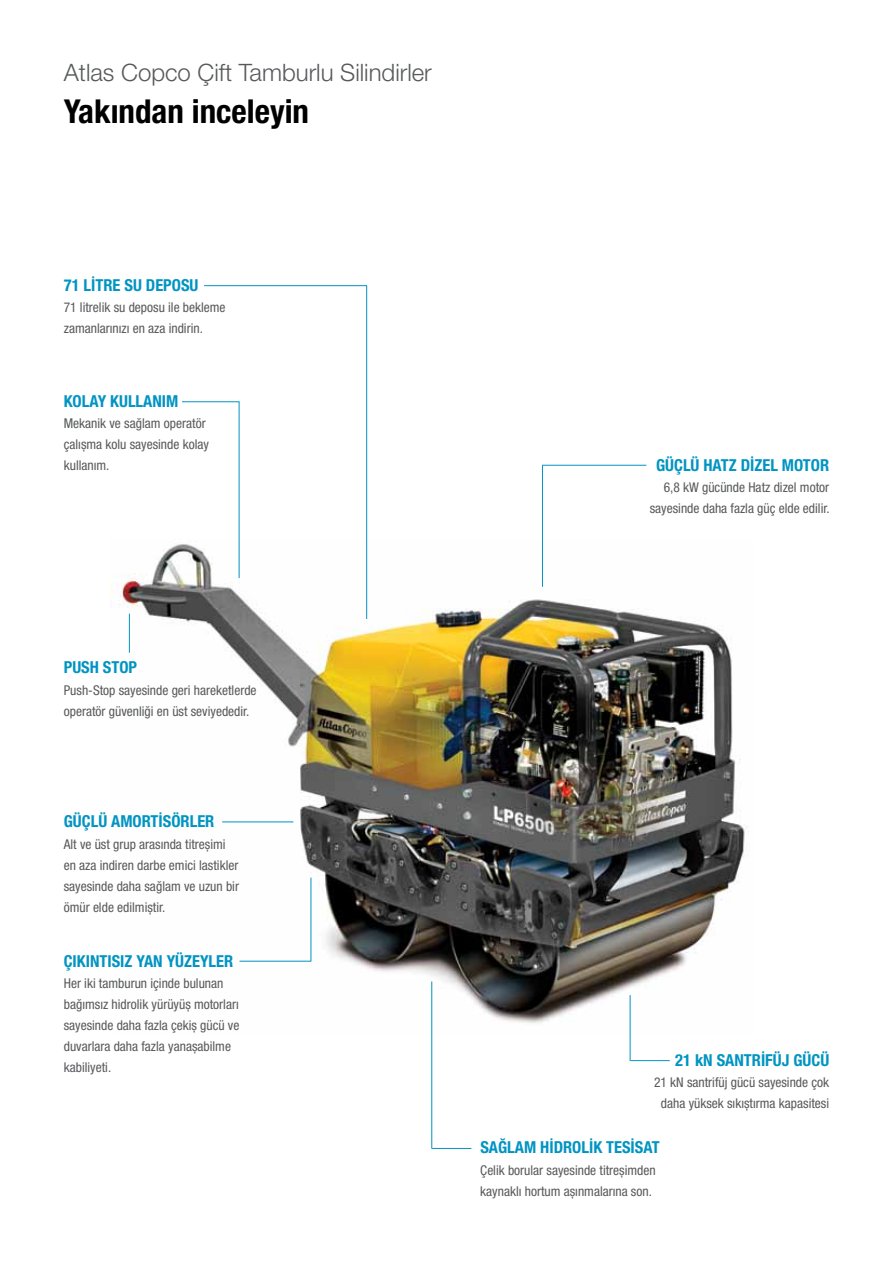
<style>
.page{position:relative;width:893px;height:1263px;background:#fff}
.page>*{position:absolute;margin:0;border:0;box-sizing:border-box;transform-origin:0 0}
.t1{font:700 condensed 33px "Helvetica Neue LT Pro";color:#000}
.t2{font:300 24px "Helvetica Neue LT Pro";color:#58595b}
.t3{font:700 condensed 16.5px "Helvetica Neue LT Pro";color:#0094c2}
.t4{font:condensed 13.5px/21px "Helvetica Neue LT Pro";color:#58595b}
</style>
<div class="page">
<img style="left:111px;top:540px;width:636px;height:495px">
<hr style="left:542px;top:465px;width:1px;height:122px;background:#0094c2">
<hr style="left:630px;top:995px;width:1px;height:66px;background:#0094c2">
<hr style="left:431px;top:981px;width:1px;height:168px;background:#0094c2">
<hr style="left:311px;top:878px;width:1px;height:83px;background:#0094c2">
<hr style="left:366px;top:286px;width:1px;height:333px;background:#0094c2">
<hr style="left:239px;top:402px;width:1px;height:176px;background:#0094c2">
<hr style="left:129px;top:614px;width:1px;height:39px;background:#0094c2">
<hr style="left:542px;top:465px;width:104px;height:1px;background:#0094c2">
<hr style="left:630px;top:1060px;width:40px;height:1px;background:#0094c2">
<hr style="left:432px;top:1148px;width:39px;height:1px;background:#0094c2">
<hr style="left:204px;top:285px;width:163px;height:1px;background:#0094c2">
<hr style="left:182px;top:401px;width:57px;height:1px;background:#0094c2">
<hr style="left:222px;top:821px;width:71px;height:1px;background:#0094c2">
<hr style="left:239px;top:961px;width:72px;height:1px;background:#0094c2">
<h2 class="t2" style="left:64px;top:58px;width:370px">Atlas Copco Çift Tamburlu Silindirler</h2>
<h1 class="t1" style="left:64px;top:91px;width:247px">Yakından inceleyin</h1>
<p class="t3" style="left:64px;top:275px;width:136px">71 LİTRE SU DEPOSU</p>
<p class="t4" style="left:64px;top:297px;width:163px">71 litrelik su deposu ile bekleme zamanlarınızı en aza indirin.</p>
<p class="t3" style="left:64px;top:391px;width:116px">KOLAY KULLANIM</p>
<p class="t4" style="left:64px;top:413px;width:147px">Mekanik ve sağlam operatör çalışma kolu sayesinde kolay kullanım.</p>
<p class="t3" style="left:64px;top:657px;width:75px">PUSH STOP</p>
<p class="t4" style="left:64px;top:679px;width:194px">Push-Stop sayesinde geri hareketlerde operatör güvenliği en üst seviyededir.</p>
<p class="t3" style="left:64px;top:811px;width:152px">GÜÇLÜ AMORTİSÖRLER</p>
<p class="t4" style="left:64px;top:833px;width:177px">Alt ve üst grup arasında titreşimi en aza indiren darbe emici lastikler sayesinde daha sağlam ve uzun bir ömür elde edilmiştir.</p>
<p class="t3" style="left:64px;top:951px;width:171px">ÇIKINTISIZ YAN YÜZEYLER</p>
<p class="t4" style="left:64px;top:973px;width:177px">Her iki tamburun içinde bulunan bağımsız hidrolik yürüyüş motorları sayesinde daha fazla çekiş gücü ve duvarlara daha fazla yanaşabilme kabiliyeti.</p>
<p class="t3" style="left:656px;top:455px;width:175px">GÜÇLÜ HATZ DİZEL MOTOR</p>
<p class="t4" style="left:650px;top:476px;width:181px;text-align:right">6,8 kW gücünde Hatz dizel motor sayesinde daha fazla güç elde edilir.</p>
<p class="t3" style="left:675px;top:1050px;width:155px">21 kN SANTRİFÜJ GÜCÜ</p>
<p class="t4" style="left:654px;top:1071px;width:177px;text-align:center">21 kN santrifüj gücü sayesinde çok daha yüksek sıkıştırma kapasitesi</p>
<p class="t3" style="left:480px;top:1137px;width:181px">SAĞLAM HİDROLİK TESİSAT</p>
<p class="t4" style="left:480px;top:1159px;width:177px">Çelik borular sayesinde titreşimden kaynaklı hortum aşınmalarına son.</p>
</div>
